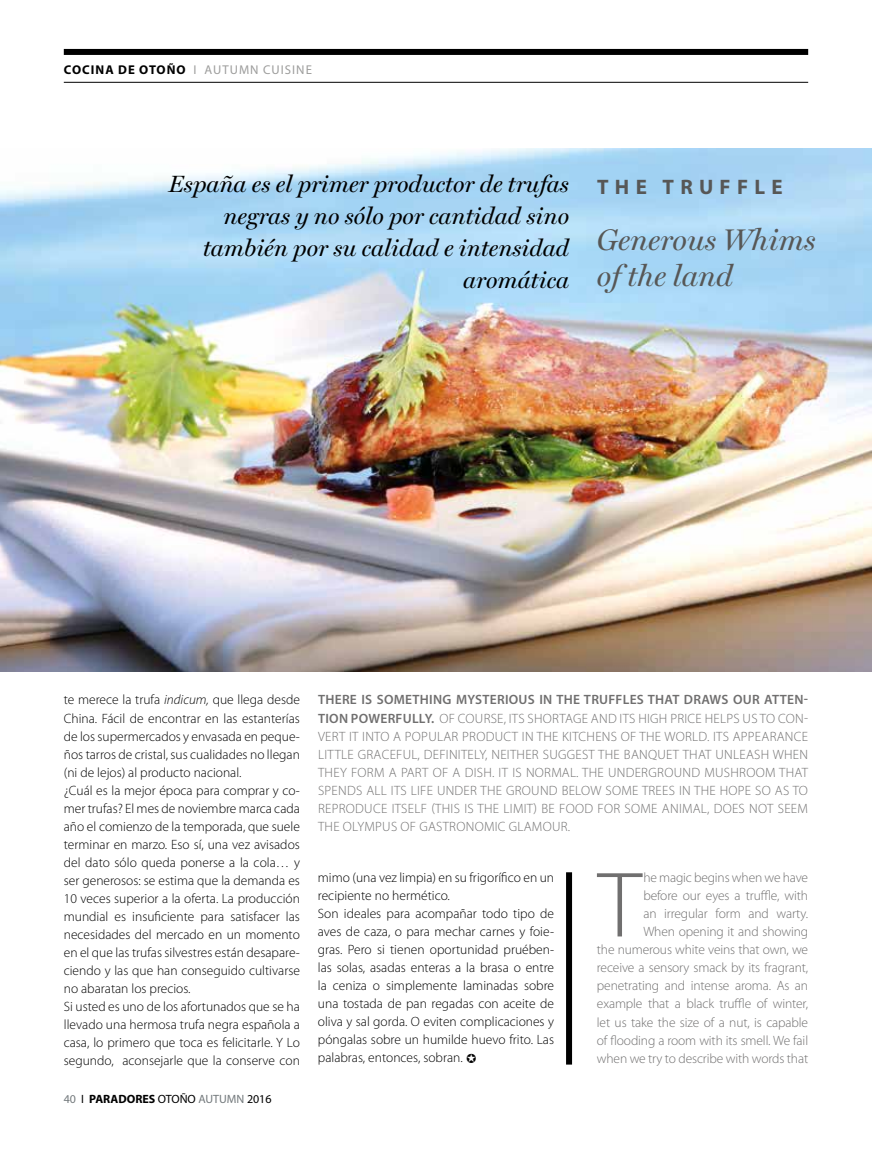
<style>
.page{position:relative;width:872px;height:1149px;background:#fff}
.page>*{position:absolute;margin:0;border:0;box-sizing:border-box;transform-origin:0 0}
.t1{font:300 93.6px "Myriad Pro";color:#706f6f}
.t2{font:italic 30px/35.8px "Miller Display";color:#575756}
.t3{font:italic 23.7px/32px "Miller Display";color:#000;text-align:right}
.t4{font:700 21px "Myriad Pro";letter-spacing:.3em;color:#575756}
.t5{font:300 13.5px/18px "Myriad Pro";color:#000}
.t6{font:300 13.5px/18px "Myriad Pro";letter-spacing:-.01em;color:#706f6f;text-align:right}
.t7{font:12.75px "Myriad Pro";letter-spacing:.08em;color:#9d9d9c}
.t8{font:12px "Myriad Pro";color:#000}
.s1{font-weight:700;color:#000}
.s2{font-style:italic}
.s3{color:#73797c}
.s4{font-weight:700}
.s5{font-weight:600}
</style>
<div class="page">
<div style="left:64px;top:49px;width:744px;height:6px;background:#000"></div>
<hr style="left:64px;top:82px;width:744px;height:1px;background:#000">
<img style="left:0;top:149px;width:872px;height:522px">
<div style="left:566px;top:872px;width:6px;height:192px;background:#000"></div>
<p class="t7" style="left:64px;top:62px;width:249px"><span class="s1">COCINA DE OTOÑO</span> I AUTUMN CUISINE</p>
<h3 class="t3" style="left:169px;top:168px;width:402px">España es el primer productor de trufas negras y no sólo por cantidad sino también por su calidad e intensidad aromática</h3>
<h3 class="t4" style="left:597px;top:174px;width:187px">THE TRUFFLE</h3>
<h2 class="t2" style="left:597px;top:221px;width:220px">Generous Whims of the land</h2>
<p class="t5" style="left:64px;top:690px;width:238px">te merece la trufa <span class="s2">indicum,</span> que llega desde China. Fácil de encontrar en las estanterías de los supermercados y envasada en peque&shy;ños tarros de cristal, sus cualidades no llegan (ni de lejos) al producto nacional.<br>¿Cuál es la mejor época para comprar y co&shy;mer trufas? El mes de noviembre marca cada año el comienzo de la temporada, que suele terminar en marzo. Eso sí, una vez avisados del dato sólo queda ponerse a la cola… y ser generosos: se estima que la demanda es 10 veces superior a la oferta. La producción mundial es insuficiente para satisfacer las necesidades del mercado en un momento en el que las trufas silvestres están desapare&shy;ciendo y las que han conseguido cultivarse no abaratan los precios.<br>Si usted es uno de los afortunados que se ha llevado una hermosa trufa negra española a casa, lo primero que toca es felicitarle. Y Lo segundo, aconsejarle que la conserve con</p>
<p class="t8" style="left:64px;top:1090px;width:209px"><span class="s3">40</span> Ι <span class="s4">PARADORES</span> OTOÑO <span class="s3">AUTUMN</span> 2016</p>
<p class="t6" style="left:318px;top:690px;width:491px;text-align:justify"><span class="s5">THERE IS SOMETHING MYSTERIOUS IN THE TRUFFLES THAT DRAWS OUR ATTEN-TION POWERFULLY.</span> OF COURSE, ITS SHORTAGE AND ITS HIGH PRICE HELPS US TO CON-VERT IT INTO A POPULAR PRODUCT IN THE KITCHENS OF THE WORLD. ITS APPEARANCE LITTLE GRACEFUL, DEFINITELY, NEITHER SUGGEST THE BANQUET THAT UNLEASH WHEN THEY FORM A PART OF A DISH. IT IS NORMAL. THE UNDERGROUND MUSHROOM THAT SPENDS ALL ITS LIFE UNDER THE GROUND BELOW SOME TREES IN THE HOPE SO AS TO REPRODUCE ITSELF (THIS IS THE LIMIT) BE FOOD FOR SOME ANIMAL, DOES NOT SEEM THE OLYMPUS OF GASTRONOMIC GLAMOUR.</p>
<p class="t5" style="left:318px;top:868px;width:238px">mimo (una vez limpia) en su frigorífico en un recipiente no hermético.<br>Son ideales para acompañar todo tipo de aves de caza, o para mechar carnes y foie&shy;gras. Pero si tienen oportunidad pruében&shy;las solas, asadas enteras a la brasa o entre la ceniza o simplemente laminadas sobre una tostada de pan regadas con aceite de oliva y sal gorda. O eviten complicaciones y póngalas sobre un humilde huevo frito. Las palabras, entonces, sobran.</p>
<p class="t6" style="left:597px;top:868px;width:213px">he magic begins when we have<br>before our eyes a truffle, with<br>an irregular form and warty.<br>When opening it and showing<br>the numerous white veins that own, we receive a sensory smack by its fragrant, penetrating and intense aroma. As an example that a black truffle of winter, let us take the size of a nut, is capable of flooding a room with its smell. We fail when we try to describe with words that</p>
<h1 class="t1" style="left:598px;top:848px;width:45px">T</h1>
</div>
